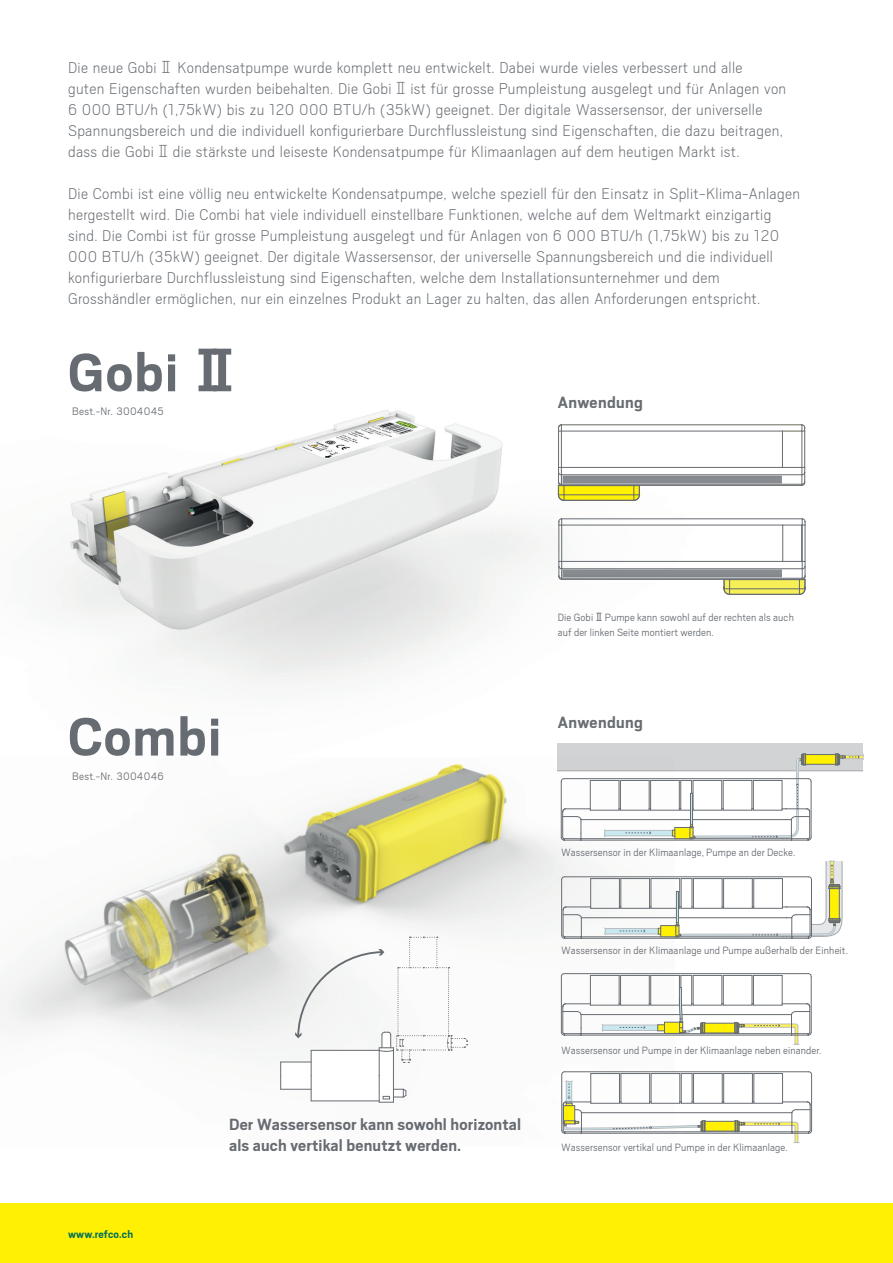
<style>
.page{position:relative;width:893px;height:1263px;background:#fff}
.page>*{position:absolute;margin:0;border:0;box-sizing:border-box;transform-origin:0 0}
.t1{font:700 60px "Scout";letter-spacing:.02em;color:#676c72}
.t2{font:700 18px/21px "Scout";letter-spacing:.01em;color:#676c72}
.t3{font:200 17.25px/21px "Scout";letter-spacing:.02em;color:#676c72}
.t4{font:300 12px "Scout";letter-spacing:.02em;color:#676c72}
.t5{font:700 12px "Scout";letter-spacing:.005em;color:#016f5a}
.t6{font:300 11.7px/15px "Scout";letter-spacing:.01em;color:#676c72}
.s1{font-family:"Museo Slab 100";font-weight:400}
.s2{font-family:"Museo Slab 700";font-weight:400}
.s3{font-family:"Museo Slab 300";font-weight:400}
</style>
<div class="page">
<img style="left:0;top:756px;width:580px;height:297px">
<img style="left:56px;top:410px;width:649px;height:346px">
<div style="left:0;top:1203px;width:893px;height:60px;background:#fff101"></div>
<div style="left:558px;top:743px;width:305px;height:28px;background:#d1d3d4"></div>
<hr style="left:558px;top:770px;width:305px;height:1px;background:#a8a9ad">
<svg style="left:560px;top:753px;width:304px;height:88px"></svg>
<svg style="left:561px;top:860px;width:282px;height:79px"></svg>
<svg style="left:561px;top:973px;width:251px;height:72px"></svg>
<svg style="left:561px;top:1071px;width:251px;height:72px"></svg>
<svg style="left:280px;top:937px;width:188px;height:166px"></svg>
<hr style="left:561px;top:485px;width:241px;height:1px;background:#676c72">
<hr style="left:561px;top:424px;width:241px;height:1px;background:#676c72">
<hr style="left:558px;top:431px;width:1px;height:36px;background:#676c72">
<hr style="left:782px;top:431px;width:1px;height:36px;background:#676c72">
<hr style="left:804px;top:431px;width:1px;height:36px;background:#676c72">
<hr style="left:801px;top:431px;width:1px;height:36px;background:#676c72">
<hr style="left:561px;top:474px;width:241px;height:1px;background:#676c72">
<hr style="left:561px;top:467px;width:221px;height:1px;background:#676c72">
<hr style="left:561px;top:431px;width:221px;height:1px;background:#676c72">
<hr style="left:561px;top:431px;width:1px;height:36px;background:#676c72">
<hr style="left:561px;top:484px;width:241px;height:1px;background:#676c72">
<svg style="left:558px;top:424px;width:4px;height:8px"></svg>
<svg style="left:782px;top:424px;width:23px;height:8px"></svg>
<svg style="left:782px;top:467px;width:23px;height:19px"></svg>
<svg style="left:558px;top:467px;width:82px;height:34px"></svg>
<hr style="left:563px;top:476px;width:219px;height:1px;background:#676c72">
<hr style="left:563px;top:477px;width:219px;height:1px;background:#676c72">
<hr style="left:563px;top:478px;width:219px;height:1px;background:#676c72">
<hr style="left:563px;top:479px;width:219px;height:1px;background:#676c72">
<hr style="left:563px;top:480px;width:219px;height:1px;background:#676c72">
<hr style="left:563px;top:481px;width:219px;height:1px;background:#676c72">
<hr style="left:563px;top:482px;width:219px;height:1px;background:#676c72">
<hr style="left:563px;top:483px;width:219px;height:1px;background:#676c72">
<hr style="left:562px;top:579px;width:240px;height:1px;background:#676c72">
<hr style="left:562px;top:518px;width:240px;height:1px;background:#676c72">
<hr style="left:558px;top:525px;width:1px;height:36px;background:#676c72">
<hr style="left:801px;top:525px;width:1px;height:36px;background:#676c72">
<hr style="left:782px;top:525px;width:1px;height:36px;background:#676c72">
<hr style="left:805px;top:525px;width:1px;height:36px;background:#676c72">
<hr style="left:802px;top:525px;width:1px;height:36px;background:#676c72">
<hr style="left:562px;top:561px;width:221px;height:1px;background:#676c72">
<hr style="left:561px;top:525px;width:1px;height:36px;background:#676c72">
<hr style="left:562px;top:525px;width:221px;height:1px;background:#676c72">
<hr style="left:562px;top:568px;width:240px;height:1px;background:#676c72">
<hr style="left:562px;top:578px;width:240px;height:1px;background:#676c72">
<svg style="left:783px;top:518px;width:23px;height:8px"></svg>
<svg style="left:558px;top:518px;width:4px;height:8px"></svg>
<svg style="left:558px;top:561px;width:4px;height:19px"></svg>
<svg style="left:723px;top:561px;width:83px;height:34px"></svg>
<hr style="left:563px;top:570px;width:219px;height:1px;background:#676c72">
<hr style="left:563px;top:571px;width:219px;height:1px;background:#676c72">
<hr style="left:563px;top:572px;width:219px;height:1px;background:#676c72">
<hr style="left:563px;top:573px;width:219px;height:1px;background:#676c72">
<hr style="left:563px;top:574px;width:219px;height:1px;background:#676c72">
<hr style="left:563px;top:575px;width:219px;height:1px;background:#676c72">
<hr style="left:563px;top:576px;width:219px;height:1px;background:#676c72">
<p class="t3" style="left:68px;top:57px;width:720px">Die neue Gobi <span class="s1">II</span> Kondensatpumpe wurde komplett neu entwickelt. Dabei wurde vieles verbessert und alle<br>guten Eigenschaften wurden beibehalten. Die Gobi <span class="s1">II</span> ist für grosse Pumpleistung ausgelegt und für Anlagen von 6 000 BTU/h (1,75kW) bis zu 120 000 BTU/h (35kW) geeignet. Der digitale Wassersensor, der universelle Spannungsbereich und die individuell konfigurierbare Durchflussleistung sind Eigenschaften, die dazu beitragen, dass die Gobi <span class="s1">II</span> die stärkste und leiseste Kondensatpumpe für Klimaanlagen auf dem heutigen Markt ist.</p>
<p class="t3" style="left:68px;top:183px;width:733px">Die Combi ist eine völlig neu entwickelte Kondensatpumpe, welche speziell für den Einsatz in Split-Klima-Anlagen hergestellt wird. Die Combi hat viele individuell einstellbare Funktionen, welche auf dem Weltmarkt einzigartig sind. Die Combi ist für grosse Pumpleistung ausgelegt und für Anlagen von 6 000 BTU/h (1,75kW) bis zu 120<br>000 BTU/h (35kW) geeignet. Der digitale Wassersensor, der universelle Spannungsbereich und die individuell konfigurierbare Durchflussleistung sind Eigenschaften, welche dem Installationsunternehmer und dem</p>
<p class="t3" style="left:68px;top:288px;width:694px">Grosshändler ermöglichen, nur ein einzelnes Produkt an Lager zu halten, das allen Anforderungen entspricht.</p>
<p class="t1" style="left:68px;top:334px;width:168px">Gobi <span class="s2">II</span></p>
<p class="t4" style="left:72px;top:404px;width:93px">Best.-Nr. 3004045</p>
<p class="t2" style="left:558px;top:391px;width:87px">Anwendung</p>
<p class="t1" style="left:68px;top:698px;width:155px">Combi</p>
<p class="t4" style="left:72px;top:768px;width:93px">Best.-Nr. 3004046</p>
<p class="t5" style="left:68px;top:1226px;width:67px">www.refco.ch</p>
<p class="t2" style="left:229px;top:1113px;width:294px">Der Wassersensor kann sowohl horizontal als auch vertikal benutzt werden.</p>
<p class="t6" style="left:558px;top:609px;width:238px">Die Gobi <span class="s3">II</span> Pumpe kann sowohl auf der rechten als auch auf der linken Seite montiert werden.</p>
<p class="t2" style="left:558px;top:711px;width:87px">Anwendung</p>
<p class="t6" style="left:561px;top:844px;width:236px">Wassersensor in der Klimaanlage, Pumpe an der Decke.</p>
<p class="t6" style="left:561px;top:942px;width:288px">Wassersensor in der Klimaanlage und Pumpe außerhalb der Einheit.</p>
<p class="t6" style="left:561px;top:1042px;width:262px">Wassersensor und Pumpe in der Klimaanlage neben einander.</p>
<p class="t6" style="left:561px;top:1139px;width:228px">Wassersensor vertikal und Pumpe in der Klimaanlage.</p>
</div>
